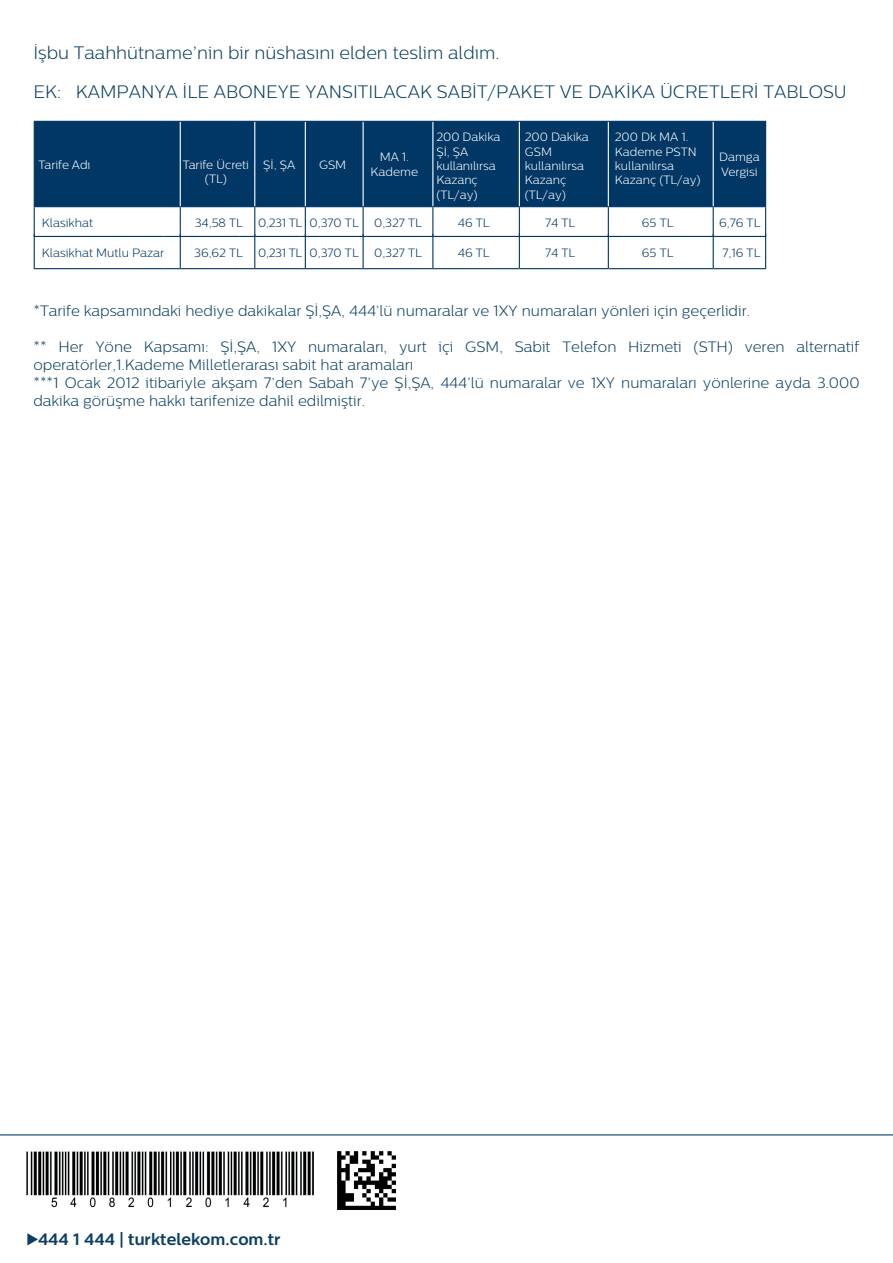
<style>
.page{position:relative;width:893px;height:1263px;background:#fff}
.page>*{position:absolute;margin:0;border:0;box-sizing:border-box;transform-origin:0 0}
.t1{font:300 18px/39px "Centrale Sans";color:#0b3e64}
.t2{font:700 16.5px "Centrale Sans";color:#0b3e64}
.t3{font:300 15px/18px "Centrale Sans";color:#0b3e64}
.t4{font:300 12px/14.4px "Centrale Sans";letter-spacing:-.005em;color:#fff}
.t5{font:300 12px "Centrale Sans";color:#003765}
</style>
<div class="page">
<hr style="left:0;top:1135px;width:893px;height:1px;background:#0b3e64">
<svg style="left:27px;top:1233px;width:11px;height:12px"></svg>
<div style="left:35px;top:122px;width:730px;height:84px;background:#003765"></div>
<hr style="left:34px;top:206px;width:129px;height:1px;background:#003765">
<hr style="left:180px;top:206px;width:60px;height:1px;background:#003765">
<hr style="left:240px;top:206px;width:59px;height:1px;background:#003765">
<svg style="left:254px;top:207px;width:1px;height:27px"></svg>
<hr style="left:299px;top:206px;width:64px;height:1px;background:#003765">
<svg style="left:305px;top:207px;width:1px;height:27px"></svg>
<hr style="left:363px;top:206px;width:70px;height:1px;background:#003765">
<svg style="left:363px;top:207px;width:1px;height:27px"></svg>
<hr style="left:433px;top:206px;width:86px;height:1px;background:#003765">
<svg style="left:432px;top:207px;width:1px;height:27px"></svg>
<hr style="left:519px;top:206px;width:89px;height:1px;background:#003765">
<svg style="left:519px;top:207px;width:1px;height:27px"></svg>
<hr style="left:608px;top:206px;width:105px;height:1px;background:#003765">
<svg style="left:608px;top:207px;width:1px;height:27px"></svg>
<hr style="left:713px;top:206px;width:53px;height:1px;background:#003765">
<svg style="left:713px;top:207px;width:1px;height:27px"></svg>
<hr style="left:34px;top:236px;width:129px;height:1px;background:#003765">
<svg style="left:163px;top:206px;width:18px;height:31px"></svg>
<hr style="left:180px;top:236px;width:60px;height:1px;background:#003765">
<hr style="left:180px;top:234px;width:1px;height:34px;background:#003765">
<hr style="left:240px;top:236px;width:59px;height:1px;background:#003765">
<hr style="left:254px;top:234px;width:1px;height:34px;background:#003765">
<hr style="left:299px;top:236px;width:64px;height:1px;background:#003765">
<hr style="left:305px;top:234px;width:1px;height:34px;background:#003765">
<hr style="left:363px;top:236px;width:70px;height:1px;background:#003765">
<hr style="left:363px;top:234px;width:1px;height:34px;background:#003765">
<hr style="left:433px;top:236px;width:86px;height:1px;background:#003765">
<hr style="left:432px;top:234px;width:1px;height:34px;background:#003765">
<hr style="left:519px;top:236px;width:89px;height:1px;background:#003765">
<hr style="left:519px;top:234px;width:1px;height:34px;background:#003765">
<hr style="left:608px;top:236px;width:105px;height:1px;background:#003765">
<hr style="left:608px;top:234px;width:1px;height:34px;background:#003765">
<hr style="left:713px;top:236px;width:53px;height:1px;background:#003765">
<hr style="left:713px;top:234px;width:1px;height:34px;background:#003765">
<hr style="left:180px;top:122px;width:1px;height:84px;background:#fff">
<hr style="left:254px;top:122px;width:1px;height:84px;background:#fff">
<hr style="left:305px;top:122px;width:1px;height:84px;background:#fff">
<hr style="left:363px;top:122px;width:1px;height:84px;background:#fff">
<hr style="left:432px;top:122px;width:1px;height:84px;background:#fff">
<hr style="left:519px;top:122px;width:1px;height:84px;background:#fff">
<hr style="left:608px;top:122px;width:1px;height:84px;background:#fff">
<hr style="left:713px;top:122px;width:1px;height:84px;background:#fff">
<hr style="left:34px;top:121px;width:129px;height:1px;background:#003765">
<hr style="left:34px;top:122px;width:1px;height:84px;background:#003765">
<svg style="left:163px;top:121px;width:17px;height:1px"></svg>
<hr style="left:180px;top:121px;width:60px;height:1px;background:#003765">
<hr style="left:240px;top:121px;width:59px;height:1px;background:#003765">
<hr style="left:299px;top:121px;width:64px;height:1px;background:#003765">
<hr style="left:363px;top:121px;width:70px;height:1px;background:#003765">
<hr style="left:433px;top:121px;width:86px;height:1px;background:#003765">
<hr style="left:519px;top:121px;width:89px;height:1px;background:#003765">
<hr style="left:608px;top:121px;width:105px;height:1px;background:#003765">
<hr style="left:713px;top:121px;width:53px;height:1px;background:#003765">
<hr style="left:765px;top:122px;width:1px;height:84px;background:#003765">
<svg style="left:34px;top:207px;width:1px;height:27px"></svg>
<svg style="left:765px;top:207px;width:1px;height:27px"></svg>
<hr style="left:34px;top:234px;width:1px;height:34px;background:#003765">
<hr style="left:765px;top:234px;width:1px;height:34px;background:#003765">
<hr style="left:34px;top:268px;width:129px;height:1px;background:#003765">
<svg style="left:163px;top:268px;width:17px;height:1px"></svg>
<hr style="left:180px;top:268px;width:60px;height:1px;background:#003765">
<hr style="left:240px;top:268px;width:59px;height:1px;background:#003765">
<hr style="left:299px;top:268px;width:64px;height:1px;background:#003765">
<hr style="left:363px;top:268px;width:70px;height:1px;background:#003765">
<hr style="left:433px;top:268px;width:86px;height:1px;background:#003765">
<hr style="left:519px;top:268px;width:89px;height:1px;background:#003765">
<hr style="left:608px;top:268px;width:105px;height:1px;background:#003765">
<hr style="left:713px;top:268px;width:53px;height:1px;background:#003765">
<img style="left:27px;top:1152px;width:287px;height:56px">
<img style="left:338px;top:1152px;width:57px;height:57px">
<p class="t1" style="left:33px;top:33px;width:815px">İşbu Taahhütname’nin bir nüshasını elden teslim aldım.<br>EK: KAMPANYA İLE ABONEYE YANSITILACAK SABİT/PAKET VE DAKİKA ÜCRETLERİ TABLOSU</p>
<p class="t4" style="left:38px;top:157px;width:54px">Tarife Adı</p>
<p class="t4" style="left:263px;top:157px;width:33px">Şİ, ŞA</p>
<p class="t4" style="left:319px;top:157px;width:29px">GSM</p>
<p class="t4" style="left:370px;top:150px;width:49px;text-align:center">MA 1.<br>Kademe</p>
<p class="t4" style="left:183px;top:157px;width:68px;text-align:center">Tarife Ücreti (TL)</p>
<p class="t5" style="left:42px;top:216px;width:53px">Klasikhat</p>
<p class="t5" style="left:42px;top:246px;width:124px">Klasikhat Mutlu Pazar</p>
<p class="t5" style="left:195px;top:216px;width:50px">34,58 TL</p>
<p class="t5" style="left:194px;top:246px;width:50px">36,62 TL</p>
<p class="t5" style="left:258px;top:216px;width:46px">0,231 TL</p>
<p class="t5" style="left:258px;top:246px;width:46px">0,231 TL</p>
<p class="t5" style="left:310px;top:216px;width:51px">0,370 TL</p>
<p class="t5" style="left:310px;top:246px;width:51px">0,370 TL</p>
<p class="t5" style="left:374px;top:216px;width:49px">0,327 TL</p>
<p class="t5" style="left:374px;top:246px;width:49px">0,327 TL</p>
<p class="t4" style="left:436px;top:130px;width:66px">200 Dakika<br>Şİ, ŞA kullanılırsa<br>Kazanç (TL/ay)</p>
<p class="t4" style="left:525px;top:130px;width:66px">200 Dakika<br>GSM kullanılırsa<br>Kazanç (TL/ay)</p>
<p class="t4" style="left:615px;top:130px;width:87px">200 Dk MA 1.<br>Kademe PSTN kullanılırsa<br>Kazanç (TL/ay)</p>
<p class="t5" style="left:458px;top:216px;width:33px">46 TL</p>
<p class="t5" style="left:458px;top:246px;width:33px">46 TL</p>
<p class="t5" style="left:545px;top:216px;width:32px">74 TL</p>
<p class="t5" style="left:545px;top:246px;width:32px">74 TL</p>
<p class="t5" style="left:642px;top:216px;width:33px">65 TL</p>
<p class="t5" style="left:642px;top:246px;width:33px">65 TL</p>
<p class="t4" style="left:719px;top:150px;width:42px">Damga<br>Vergisi</p>
<p class="t5" style="left:719px;top:216px;width:43px">6,76 TL</p>
<p class="t5" style="left:722px;top:246px;width:39px">7,16 TL</p>
<p class="t3" style="left:33px;top:302px;width:718px">*Tarife kapsamındaki hediye dakikalar Şİ,ŞA, 444’lü numaralar ve 1XY numaraları yönleri için geçerlidir.</p>
<p class="t3" style="left:33px;top:338px;width:828px">** Her Yöne Kapsamı: Şİ,ŞA, 1XY numaraları, yurt içi GSM, Sabit Telefon Hizmeti (STH) veren alternatif operatörler,1.Kademe Milletlerarası sabit hat aramaları<br>***1 Ocak 2012 itibariyle akşam 7’den Sabah 7’ye Şİ,ŞA, 444’lü numaralar ve 1XY numaraları yönlerine ayda 3.000 dakika görüşme hakkı tarifenize dahil edilmiştir.</p>
<p class="t2" style="left:38px;top:1229px;width:244px">444 1 444 | turktelekom.com.tr</p>
</div>
